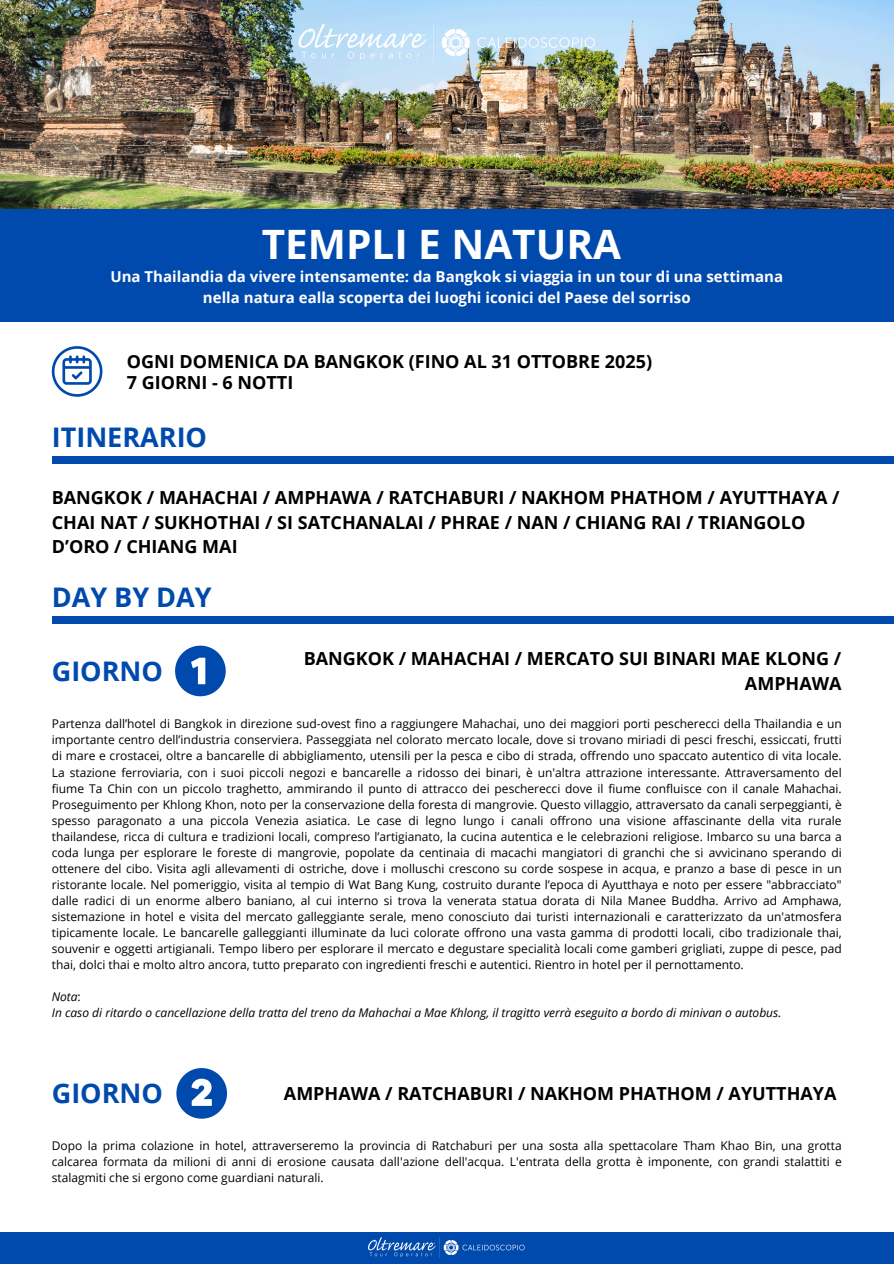
<style>
.page{position:relative;width:894px;height:1264px;background:#fff}
.page>*{position:absolute;margin:0;border:0;box-sizing:border-box;transform-origin:0 0}
.t1{font:700 40.5px "Open Sans";color:#fff}
.t2{font:700 27px "Open Sans";color:#004aad}
.t3{font:700 18px/24.8px "Open Sans";color:#000}
.t4{font:700 15px/20.2px "Open Sans";color:#fff;text-align:center}
.t5{font:12px/16px "Open Sans";color:#000;text-align:justify}
.t6{font:italic 12px "Open Sans";color:#000}
.s1{font-style:normal}
</style>
<div class="page">
<img style="left:0;top:0;width:893px;height:209px">
<div style="left:0;top:209px;width:893px;height:113px;background:#004aad"></div>
<div style="left:52px;top:616px;width:841px;height:7px;background:#004aad"></div>
<div style="left:52px;top:456px;width:841px;height:8px;background:#004aad"></div>
<img style="left:289px;top:19px;width:315px;height:48px">
<svg style="left:52px;top:346px;width:50px;height:51px"></svg>
<svg style="left:175px;top:645px;width:51px;height:51px"></svg>
<div style="left:0;top:1231px;width:893px;height:32px;background:#004aad"></div>
<img style="left:367px;top:1237px;width:158px;height:21px">
<svg style="left:176px;top:1068px;width:51px;height:50px"></svg>
<h3 class="t1" style="left:262px;top:215px;width:361px">TEMPLI E NATURA</h3>
<h2 class="t4" style="left:110px;top:266px;width:674px">Una Thailandia da vivere intensamente: da Bangkok si viaggia in un tour di una settimana nella natura ealla scoperta dei luoghi iconici del Paese del sorriso</h2>
<h3 class="t3" style="left:127px;top:348px;width:526px">OGNI DOMENICA DA BANGKOK (FINO AL 31 OTTOBRE 2025)</h3>
<h2 class="t3" style="left:127px;top:369px;width:168px">7 GIORNI - 6 NOTTI</h2>
<h3 class="t2" style="left:52px;top:418px;width:157px">ITINERARIO</h3>
<p class="t3" style="left:52px;top:484px;width:789px">BANGKOK / MAHACHAI / AMPHAWA / RATCHABURI / NAKHOM PHATHOM / AYUTTHAYA /<br>CHAI NAT / SUKHOTHAI / SI SATCHANALAI / PHRAE / NAN / CHIANG RAI / TRIANGOLO<br>D’ORO / CHIANG MAI</p>
<h2 class="t2" style="left:52px;top:578px;width:161px">DAY BY DAY</h2>
<p class="t2" style="left:52px;top:651px;width:113px">GIORNO</p>
<p class="t3" style="left:303px;top:646px;width:539px">BANGKOK / MAHACHAI / MERCATO SUI BINARI MAE KLONG /</p>
<p class="t3" style="left:744px;top:670px;width:98px">AMPHAWA</p>
<h4 class="t5" style="left:52px;top:715px;width:791px">Partenza dall’hotel di Bangkok in direzione sud-ovest fino a raggiungere Mahachai, uno dei maggiori porti pescherecci della Thailandia e un importante centro dell’industria conserviera. Passeggiata nel colorato mercato locale, dove si trovano miriadi di pesci freschi, essiccati, frutti di mare e crostacei, oltre a bancarelle di abbigliamento, utensili per la pesca e cibo di strada, offrendo uno spaccato autentico di vita locale.<br>La stazione ferroviaria, con i suoi piccoli negozi e bancarelle a ridosso dei binari, è un'altra attrazione interessante. Attraversamento del fiume Ta Chin con un piccolo traghetto, ammirando il punto di attracco dei pescherecci dove il fiume confluisce con il canale Mahachai.<br>Proseguimento per Khlong Khon, noto per la conservazione della foresta di mangrovie. Questo villaggio, attraversato da canali serpeggianti, è spesso paragonato a una piccola Venezia asiatica. Le case di legno lungo i canali offrono una visione affascinante della vita rurale thailandese, ricca di cultura e tradizioni locali, compreso l’artigianato, la cucina autentica e le celebrazioni religiose. Imbarco su una barca a coda lunga per esplorare le foreste di mangrovie, popolate da centinaia di macachi mangiatori di granchi che si avvicinano sperando di ottenere del cibo. Visita agli allevamenti di ostriche, dove i molluschi crescono su corde sospese in acqua, e pranzo a base di pesce in un ristorante locale. Nel pomeriggio, visita al tempio di Wat Bang Kung, costruito durante l’epoca di Ayutthaya e noto per essere "abbracciato" dalle radici di un enorme albero baniano, al cui interno si trova la venerata statua dorata di Nila Manee Buddha. Arrivo ad Amphawa, sistemazione in hotel e visita del mercato galleggiante serale, meno conosciuto dai turisti internazionali e caratterizzato da un'atmosfera tipicamente locale. Le bancarelle galleggianti illuminate da luci colorate offrono una vasta gamma di prodotti locali, cibo tradizionale thai, souvenir e oggetti artigianali. Tempo libero per esplorare il mercato e degustare specialità locali come gamberi grigliati, zuppe di pesce, pad thai, dolci thai e molto altro ancora, tutto preparato con ingredienti freschi e autentici. Rientro in hotel per il pernottamento.</h4>
<p class="t6" style="left:52px;top:987px;width:31px">Nota<span class="s1">:</span></p>
<h3 class="t6" style="left:52px;top:1003px;width:730px">In caso di ritardo o cancellazione della tratta del treno da Mahachai a Mae Khlong, il tragitto verrà eseguito a bordo di minivan o autobus.</h3>
<h2 class="t2" style="left:52px;top:1074px;width:113px">GIORNO</h2>
<p class="t3" style="left:284px;top:1080px;width:554px">AMPHAWA / RATCHABURI / NAKHOM PHATHOM / AYUTTHAYA</p>
<p class="t5" style="left:52px;top:1136px;width:791px">Dopo la prima colazione in hotel, attraverseremo la provincia di Ratchaburi per una sosta alla spettacolare Tham Khao Bin, una grotta calcarea formata da milioni di anni di erosione causata dall'azione dell'acqua. L'entrata della grotta è imponente, con grandi stalattiti e stalagmiti che si ergono come guardiani naturali.</p>
</div>
